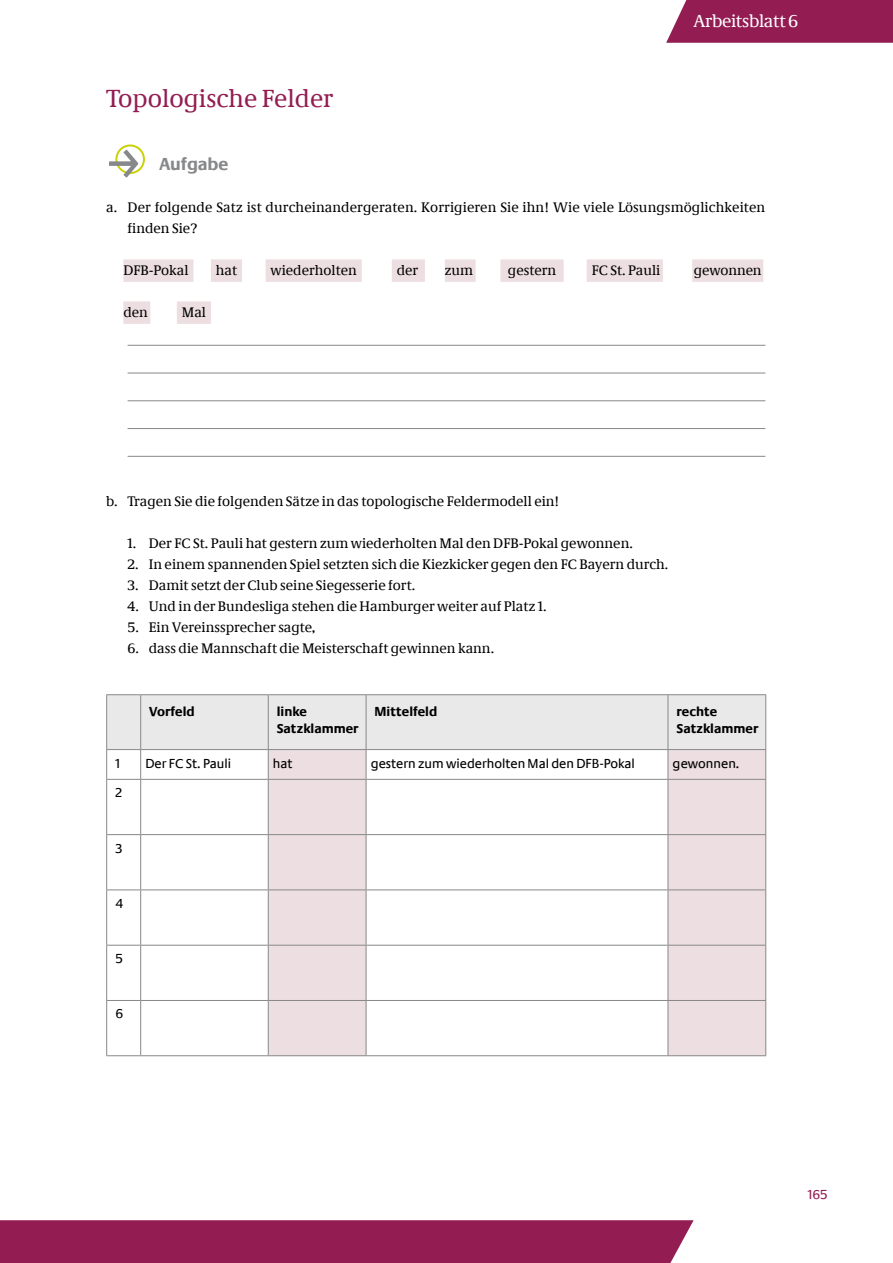
<style>
.page{position:relative;width:893px;height:1263px;background:#fff}
.page>*{position:absolute;margin:0;border:0;box-sizing:border-box;transform-origin:0 0}
.t1{font:25.5px "Neue Demos";color:#931d52}
.t2{font:18px "Neue Demos";letter-spacing:-.02em;color:#fff}
.t3{font:700 18px "Neue Praxis";color:#87888a}
.t4{font:14.25px/21px "Neue Demos";color:#000}
.t5{font:13.5px "Neue Praxis";color:#000}
.t6{font:700 13.5px/16.2px "Neue Praxis";color:#000}
.t7{font:13.5px "Neue Praxis";color:#931d52}
</style>
<div class="page">
<div style="left:0;top:1220px;width:694px;height:43px;background:#931d52"></div>
<svg style="left:666px;top:0;width:227px;height:43px"></svg>
<div style="left:123px;top:259px;width:70px;height:23px;background:#eddfe1"></div>
<div style="left:211px;top:259px;width:31px;height:23px;background:#eddfe1"></div>
<div style="left:266px;top:259px;width:96px;height:23px;background:#eddfe1"></div>
<div style="left:392px;top:259px;width:33px;height:23px;background:#eddfe1"></div>
<div style="left:445px;top:259px;width:31px;height:23px;background:#eddfe1"></div>
<div style="left:500px;top:259px;width:64px;height:23px;background:#eddfe1"></div>
<div style="left:587px;top:259px;width:76px;height:23px;background:#eddfe1"></div>
<div style="left:692px;top:259px;width:71px;height:23px;background:#eddfe1"></div>
<div style="left:123px;top:301px;width:27px;height:23px;background:#eddfe1"></div>
<div style="left:177px;top:301px;width:34px;height:23px;background:#eddfe1"></div>
<hr style="left:128px;top:345px;width:637px;height:1px;background:#87888a">
<hr style="left:128px;top:373px;width:637px;height:1px;background:#87888a">
<hr style="left:128px;top:400px;width:637px;height:1px;background:#87888a">
<hr style="left:128px;top:428px;width:637px;height:1px;background:#87888a">
<hr style="left:128px;top:456px;width:637px;height:1px;background:#87888a">
<svg style="left:109px;top:144px;width:36px;height:34px"></svg>
<svg style="left:269px;top:780px;width:496px;height:275px"></svg>
<hr style="left:106px;top:694px;width:35px;height:1px;background:#87888a">
<hr style="left:141px;top:694px;width:127px;height:1px;background:#87888a">
<hr style="left:268px;top:694px;width:98px;height:1px;background:#87888a">
<hr style="left:366px;top:694px;width:302px;height:1px;background:#87888a">
<hr style="left:668px;top:694px;width:98px;height:1px;background:#87888a">
<svg style="left:106px;top:695px;width:660px;height:84px"></svg>
<hr style="left:106px;top:779px;width:35px;height:1px;background:#87888a">
<hr style="left:106px;top:780px;width:1px;height:54px;background:#87888a">
<hr style="left:141px;top:779px;width:127px;height:1px;background:#87888a">
<hr style="left:140px;top:780px;width:1px;height:54px;background:#87888a">
<hr style="left:268px;top:779px;width:98px;height:1px;background:#87888a">
<hr style="left:268px;top:780px;width:1px;height:54px;background:#87888a">
<hr style="left:366px;top:779px;width:302px;height:1px;background:#87888a">
<hr style="left:366px;top:780px;width:1px;height:54px;background:#87888a">
<hr style="left:668px;top:779px;width:98px;height:1px;background:#87888a">
<hr style="left:668px;top:780px;width:1px;height:54px;background:#87888a">
<hr style="left:765px;top:780px;width:1px;height:54px;background:#87888a">
<hr style="left:106px;top:834px;width:35px;height:1px;background:#87888a">
<hr style="left:106px;top:835px;width:1px;height:54px;background:#87888a">
<hr style="left:141px;top:834px;width:127px;height:1px;background:#87888a">
<hr style="left:140px;top:835px;width:1px;height:54px;background:#87888a">
<hr style="left:268px;top:834px;width:98px;height:1px;background:#87888a">
<hr style="left:268px;top:835px;width:1px;height:54px;background:#87888a">
<hr style="left:366px;top:834px;width:302px;height:1px;background:#87888a">
<hr style="left:366px;top:835px;width:1px;height:54px;background:#87888a">
<hr style="left:668px;top:834px;width:98px;height:1px;background:#87888a">
<hr style="left:668px;top:835px;width:1px;height:54px;background:#87888a">
<hr style="left:765px;top:835px;width:1px;height:54px;background:#87888a">
<hr style="left:106px;top:889px;width:35px;height:1px;background:#87888a">
<hr style="left:106px;top:890px;width:1px;height:55px;background:#87888a">
<hr style="left:141px;top:889px;width:127px;height:1px;background:#87888a">
<hr style="left:140px;top:890px;width:1px;height:55px;background:#87888a">
<hr style="left:268px;top:889px;width:98px;height:1px;background:#87888a">
<hr style="left:268px;top:890px;width:1px;height:55px;background:#87888a">
<hr style="left:366px;top:889px;width:302px;height:1px;background:#87888a">
<hr style="left:366px;top:890px;width:1px;height:55px;background:#87888a">
<hr style="left:668px;top:889px;width:98px;height:1px;background:#87888a">
<hr style="left:668px;top:890px;width:1px;height:55px;background:#87888a">
<hr style="left:765px;top:890px;width:1px;height:55px;background:#87888a">
<hr style="left:106px;top:945px;width:35px;height:1px;background:#87888a">
<hr style="left:106px;top:945px;width:1px;height:55px;background:#87888a">
<hr style="left:141px;top:945px;width:127px;height:1px;background:#87888a">
<hr style="left:140px;top:945px;width:1px;height:55px;background:#87888a">
<hr style="left:268px;top:945px;width:98px;height:1px;background:#87888a">
<hr style="left:268px;top:945px;width:1px;height:55px;background:#87888a">
<hr style="left:366px;top:945px;width:302px;height:1px;background:#87888a">
<hr style="left:366px;top:945px;width:1px;height:55px;background:#87888a">
<hr style="left:668px;top:945px;width:98px;height:1px;background:#87888a">
<hr style="left:668px;top:945px;width:1px;height:55px;background:#87888a">
<hr style="left:765px;top:945px;width:1px;height:55px;background:#87888a">
<hr style="left:106px;top:1000px;width:35px;height:1px;background:#87888a">
<hr style="left:106px;top:1001px;width:1px;height:54px;background:#87888a">
<hr style="left:141px;top:1000px;width:127px;height:1px;background:#87888a">
<hr style="left:140px;top:1001px;width:1px;height:54px;background:#87888a">
<hr style="left:268px;top:1000px;width:98px;height:1px;background:#87888a">
<hr style="left:268px;top:1001px;width:1px;height:54px;background:#87888a">
<hr style="left:366px;top:1000px;width:302px;height:1px;background:#87888a">
<hr style="left:366px;top:1001px;width:1px;height:54px;background:#87888a">
<hr style="left:668px;top:1000px;width:98px;height:1px;background:#87888a">
<hr style="left:668px;top:1001px;width:1px;height:54px;background:#87888a">
<hr style="left:765px;top:1001px;width:1px;height:54px;background:#87888a">
<hr style="left:106px;top:1055px;width:35px;height:1px;background:#87888a">
<hr style="left:141px;top:1055px;width:127px;height:1px;background:#87888a">
<hr style="left:268px;top:1055px;width:98px;height:1px;background:#87888a">
<hr style="left:366px;top:1055px;width:302px;height:1px;background:#87888a">
<hr style="left:668px;top:1055px;width:98px;height:1px;background:#87888a">
<h1 class="t1" style="left:106px;top:83px;width:229px">Topologische Felder</h1>
<p class="t2" style="left:694px;top:10px;width:106px">Arbeitsblatt 6</p>
<p class="t3" style="left:159px;top:153px;width:71px">Aufgabe</p>
<p class="t4" style="left:128px;top:197px;width:639px;text-indent:-21px">a. Der folgende Satz ist durcheinandergeraten. Korrigieren Sie ihn! Wie viele Lösungsmöglichkeiten finden Sie?</p>
<p class="t4" style="left:123px;top:260px;width:67px">DFB-Pokal</p>
<p class="t4" style="left:216px;top:260px;width:23px">hat</p>
<p class="t4" style="left:271px;top:260px;width:88px">wiederholten</p>
<p class="t4" style="left:397px;top:260px;width:23px">der</p>
<p class="t4" style="left:445px;top:260px;width:30px">zum</p>
<p class="t4" style="left:508px;top:260px;width:50px">gestern</p>
<p class="t4" style="left:592px;top:260px;width:70px">FC St. Pauli</p>
<p class="t4" style="left:694px;top:260px;width:69px">gewonnen</p>
<p class="t4" style="left:123px;top:302px;width:26px">den</p>
<p class="t4" style="left:182px;top:302px;width:26px">Mal</p>
<p class="t4" style="left:106px;top:491px;width:455px">b. Tragen Sie die folgenden Sätze in das topologische Feldermodell ein!</p>
<p class="t4" style="left:128px;top:533px;width:507px">1. Der FC St. Pauli hat gestern zum wiederholten Mal den DFB-Pokal gewonnen.</p>
<p class="t4" style="left:128px;top:554px;width:542px">2. In einem spannenden Spiel setzten sich die Kiezkicker gegen den FC Bayern durch.</p>
<p class="t4" style="left:128px;top:575px;width:289px">3. Damit setzt der Club seine Siegesserie fort.</p>
<p class="t4" style="left:128px;top:596px;width:420px">4. Und in der Bundesliga stehen die Hamburger weiter auf Platz 1.</p>
<p class="t4" style="left:128px;top:617px;width:190px">5. Ein Vereinssprecher sagte,</p>
<p class="t4" style="left:128px;top:638px;width:368px">6. dass die Mannschaft die Meisterschaft gewinnen kann.</p>
<p class="t6" style="left:149px;top:704px;width:47px">Vorfeld</p>
<p class="t6" style="left:277px;top:704px;width:83px">linke<br>Satzklammer</p>
<p class="t6" style="left:375px;top:704px;width:64px">Mittelfeld</p>
<p class="t6" style="left:676px;top:704px;width:83px">rechte<br>Satzklammer</p>
<p class="t5" style="left:116px;top:755px;width:6px">1</p>
<p class="t5" style="left:145px;top:755px;width:87px">Der FC St. Pauli</p>
<p class="t5" style="left:273px;top:755px;width:21px">hat</p>
<p class="t5" style="left:371px;top:755px;width:266px">gestern zum wiederholten Mal den DFB-Pokal</p>
<p class="t5" style="left:673px;top:755px;width:68px">gewonnen.</p>
<p class="t5" style="left:116px;top:785px;width:8px">2</p>
<p class="t5" style="left:116px;top:840px;width:9px">3</p>
<p class="t5" style="left:116px;top:895px;width:9px">4</p>
<p class="t5" style="left:116px;top:950px;width:9px">5</p>
<p class="t5" style="left:116px;top:1006px;width:9px">6</p>
<p class="t7" style="left:808px;top:1186px;width:21px">165</p>
</div>
